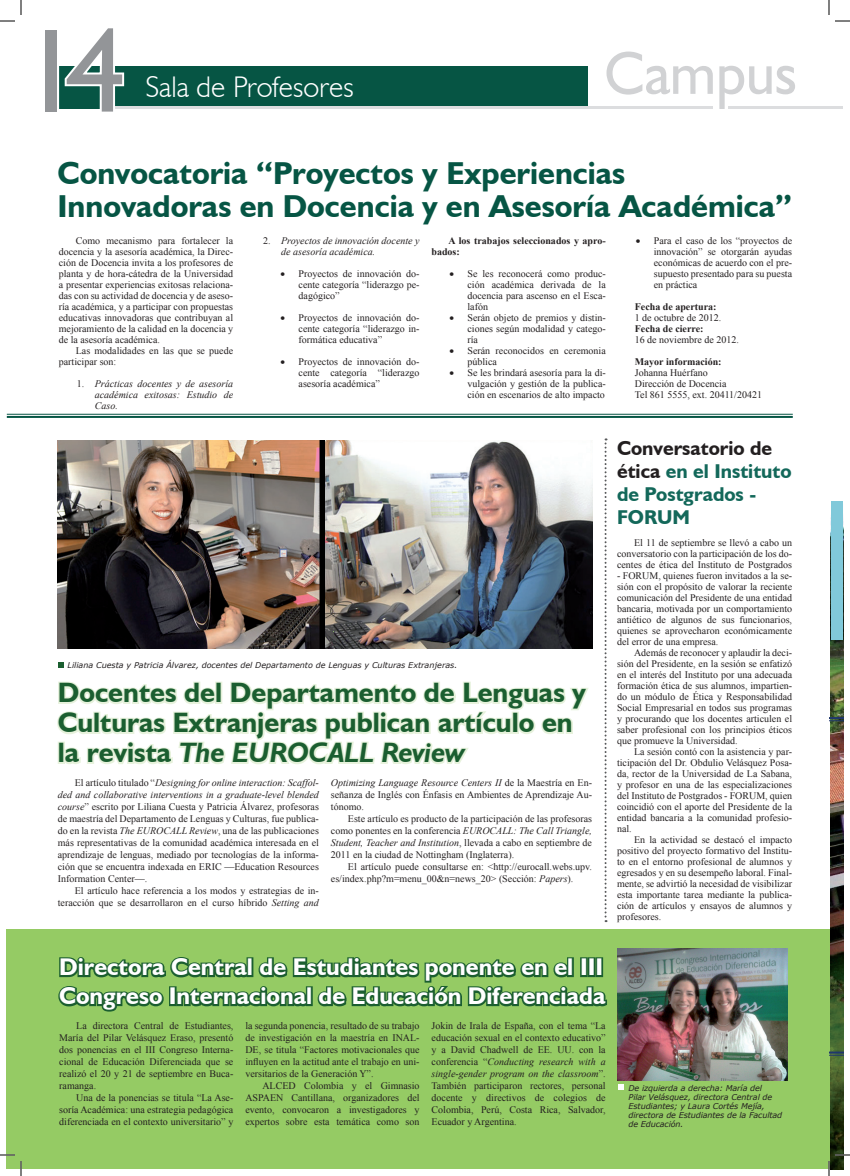
<style>
.page{position:relative;width:850px;height:1176px;background:#fff}
.page>*{position:absolute;margin:0;border:0;box-sizing:border-box;transform-origin:0 0}
.t1{font:120px "Humanist 521 BT";color:#939598}
.t2{font:700 31.7px/32.8px "Humanist 521 BT";color:#065544}
.t3{font:300 29.9px "Humanist 521 BT";color:#fff}
.t4{font:700 28px/30px "Humanist 521 BT";color:#1b5e30}
.t5{font:700 24.2px/29px "Humanist 521 BT";color:#fff}
.t6{font:700 20px/23px "Humanist 521 BT";color:#13685a}
.t7{font:10px/11px "Times New Roman";color:#231f20;text-align:justify}
.t8{font:italic 10px/11px "Times New Roman";color:#231f20;text-align:justify}
.t9{font:700 10px/11px "Times New Roman";color:#231f20}
.t10{font:italic 8px/9px "Verdana";letter-spacing:-.01em;color:#231f20}
.s1{font-style:normal}
.s2{font-style:italic}
.s3{color:#231f20}
</style>
<div class="page">
<img style="left:830px;top:517px;width:13px;height:637px">
<div style="left:831px;top:501px;width:12px;height:138px;background:#81c9da"></div>
<div style="left:7px;top:929px;width:823px;height:240px;background:#95cb64"></div>
<svg style="left:57px;top:681px;width:532px;height:84px"></svg>
<img style="left:58px;top:440px;width:534px;height:209px">
<svg style="left:58px;top:957px;width:549px;height:55px"></svg>
<img style="left:618px;top:948px;width:169px;height:132px">
<svg style="left:829px;top:1051px;width:14px;height:5px"></svg>
<svg style="left:829px;top:717px;width:14px;height:4px"></svg>
<hr style="left:728px;top:106px;width:115px;height:3px;background:#dcdddf">
<div style="left:58px;top:66px;width:530px;height:43px;background:#065544"></div>
<hr style="left:111px;top:106px;width:602px;height:3px;background:#dcdddf">
<div style="left:58px;top:66px;width:42px;height:43px;background:linear-gradient(to bottom,#065544,#065544)"></div>
<svg style="left:606px;top:52px;width:189px;height:57px"></svg>
<svg style="left:63px;top:66px;width:62px;height:43px"></svg>
<svg style="left:618px;top:1084px;width:5px;height:6px"></svg>
<hr style="left:7px;top:414px;width:786px;height:1px;background:#065544">
<hr style="left:7px;top:416px;width:786px;height:2px;background:#065544">
<svg style="left:604px;top:438px;width:2px;height:484px"></svg>
<svg style="left:58px;top:662px;width:6px;height:6px"></svg>
<svg style="left:0;top:0;width:22px;height:22px"></svg>
<svg style="left:0;top:1154px;width:22px;height:22px"></svg>
<svg style="left:828px;top:0;width:22px;height:22px"></svg>
<svg style="left:828px;top:1154px;width:22px;height:22px"></svg>
<h1 class="t1" style="left:21px;top:-3px;width:107px">14</h1>
<h3 class="t3" style="left:145px;top:69px;width:210px">Sala de Profesores</h3>
<h2 class="t2" style="left:58px;top:156px;width:736px">Convocatoria “Proyectos y Experiencias<br>Innovadoras en Docencia y en Asesoría Académica”</h2>
<p class="t7" style="left:59px;top:235px;width:176px;text-indent:17px">Como mecanismo para fortalecer la docencia y la asesoría académica, la Direc&shy;ción de Docencia invita a los profesores de planta y de hora-cátedra de la Universidad a presentar experiencias exitosas relaciona&shy;das con su actividad de docencia y de aseso&shy;ría académica, y a participar con propuestas educativas innovadoras que contribuyan al mejoramiento de la calidad en la docencia y de la asesoría académica.</p>
<p class="t7" style="left:59px;top:345px;width:176px;text-indent:17px">Las modalidades en las que se puede participar son:</p>
<p class="t8" style="left:95px;top:378px;width:140px;text-indent:-18px"><span class="s1">1.</span> Prácticas docentes y de asesoría académica exitosas: Estudio de Caso.</p>
<p class="t8" style="left:281px;top:235px;width:140px;text-indent:-18px"><span class="s1">2.</span> Proyectos de innovación docente y de asesoría académica.</p>
<p class="t7" style="left:299px;top:268px;width:122px;text-indent:-18px">• Proyectos de innovación do&shy;cente categoría “liderazgo pe&shy;dagógico”</p>
<p class="t7" style="left:299px;top:312px;width:122px;text-indent:-18px">• Proyectos de innovación do&shy;cente categoría “liderazgo in&shy;formática educativa”</p>
<p class="t7" style="left:299px;top:356px;width:122px;text-indent:-18px">• Proyectos de innovación do&shy;cente categoría “liderazgo asesoría académica”</p>
<p class="t9" style="left:431px;top:235px;width:176px;text-indent:17px">A los trabajos seleccionados y apro&shy;bados:</p>
<p class="t7" style="left:467px;top:268px;width:140px;text-indent:-18px">• Se les reconocerá como produc&shy;ción académica derivada de la docencia para ascenso en el Esca&shy;lafón</p>
<p class="t7" style="left:467px;top:312px;width:140px;text-indent:-18px">• Serán objeto de premios y distin&shy;ciones según modalidad y catego&shy;ría</p>
<p class="t7" style="left:467px;top:345px;width:140px;text-indent:-18px">• Serán reconocidos en ceremonia pública</p>
<p class="t7" style="left:467px;top:367px;width:140px;text-indent:-18px">• Se les brindará asesoría para la di&shy;vulgación y gestión de la publica&shy;ción en escenarios de alto impacto</p>
<p class="t7" style="left:654px;top:235px;width:140px;text-indent:-18px">• Para el caso de los “proyectos de innovación” se otorgarán ayudas económicas de acuerdo con el pre&shy;supuesto presentado para su puesta en práctica</p>
<p class="t9" style="left:635px;top:301px;width:83px">Fecha de apertura:</p>
<p class="t7" style="left:635px;top:312px;width:88px">1 de octubre de 2012.</p>
<p class="t9" style="left:635px;top:323px;width:70px">Fecha de cierre:</p>
<p class="t7" style="left:635px;top:334px;width:106px">16 de noviembre de 2012.</p>
<p class="t9" style="left:635px;top:356px;width:88px">Mayor información:</p>
<p class="t7" style="left:635px;top:367px;width:129px;text-align:left">Johanna Huérfano<br>Dirección de Docencia<br>Tel 861 5555, ext. 20411/20421</p>
<p class="t10" style="left:68px;top:660px;width:391px">Liliana Cuesta y Patricia Álvarez, docentes del Departamento de Lenguas y Culturas Extranjeras.</p>
<h3 class="t4" style="left:58px;top:677px;width:529px">Docentes del Departamento de Lenguas y<br>Culturas Extranjeras publican artículo en la revista <span class="s2">The EUROCALL Review</span></h3>
<p class="t7" style="left:58px;top:777px;width:263px;line-height:12px;text-indent:17px">El artículo titulado “<span class="s2">Designing for online interaction: Scaffol&shy;ded and collaborative interventions in a graduate-level blended course</span>” escrito por Liliana Cuesta y Patricia Álvarez, profesoras de maestría del Departamento de Lenguas y Culturas, fue publica&shy;do en la revista <span class="s2">The EUROCALL Review</span>, una de las publicaciones más representativas de la comunidad académica interesada en el aprendizaje de lenguas, mediado por tecnologías de la informa&shy;ción que se encuentra indexada en ERIC —Education Resources Information Center—.</p>
<p class="t7" style="left:58px;top:885px;width:263px;line-height:12px;text-align:right">El artículo hace referencia a los modos y estrategias de in&shy;teracción que se desarrollaron en el curso híbrido <span class="s2">Setting and</span></p>
<p class="t7" style="left:331px;top:777px;width:263px;line-height:12px"><span class="s2">Optimizing Language Resource Centers II</span> de la Maestría en En&shy;señanza de Inglés con Énfasis en Ambientes de Aprendizaje Au&shy;tónomo.</p>
<p class="t7" style="left:331px;top:813px;width:263px;line-height:12px;text-indent:17px">Este artículo es producto de la participación de las profesoras como ponentes en la conferencia <span class="s2">EUROCALL: The Call Triangle, Student, Teacher and Institution</span>, llevada a cabo en septiembre de 2011 en la ciudad de Nottingham (Inglaterra).</p>
<p class="t7" style="left:331px;top:861px;width:263px;line-height:12px;text-indent:17px">El artículo puede consultarse en: &lt;http://eurocall.webs.upv. es/index.php?m=menu_00&amp;n=news_20&gt; (Sección: <span class="s2">Papers</span>).</p>
<h3 class="t6" style="left:617px;top:436px;width:176px"><span class="s3">Conversatorio de ética</span> en el Instituto de Postgrados -<br>FORUM</h3>
<p class="t7" style="left:617px;top:536px;width:177px;text-indent:17px">El 11 de septiembre se llevó a cabo un conversatorio con la participación de los do&shy;centes de ética del Instituto de Postgrados</p>
<p class="t7" style="left:617px;top:569px;width:177px">- FORUM, quienes fueron invitados a la se&shy;sión con el propósito de valorar la reciente comunicación del Presidente de una entidad bancaria, motivada por un comportamiento antiético de algunos de sus funcionarios, quienes se aprovecharon económicamente del error de una empresa.</p>
<p class="t7" style="left:617px;top:646px;width:177px;text-indent:17px">Además de reconocer y aplaudir la deci&shy;sión del Presidente, en la sesión se enfatizó en el interés del Instituto por una adecuada formación ética de sus alumnos, impartien&shy;do un módulo de Ética y Responsabilidad Social Empresarial en todos sus programas y procurando que los docentes articulen el saber profesional con los principios éticos que promueve la Universidad.</p>
<p class="t7" style="left:617px;top:745px;width:177px;text-indent:17px">La sesión contó con la asistencia y par&shy;ticipación del Dr. Obdulio Velásquez Posa&shy;da, rector de la Universidad de La Sabana, y profesor en una de las especializaciones del Instituto de Postgrados - FORUM, quien coincidió con el aporte del Presidente de la entidad bancaria a la comunidad profesio&shy;nal.</p>
<p class="t7" style="left:617px;top:833px;width:177px;text-indent:17px">En la actividad se destacó el impacto positivo del proyecto formativo del Institu&shy;to en el entorno profesional de alumnos y egresados y en su desempeño laboral. Final&shy;mente, se advirtió la necesidad de visibilizar esta importante tarea mediante la publica&shy;ción de artículos y ensayos de alumnos y profesores.</p>
<h3 class="t5" style="left:59px;top:952px;width:548px">Directora Central de Estudiantes ponente en el III<br>Congreso Internacional de Educación Diferenciada</h3>
<p class="t7" style="left:59px;top:1019px;width:176px;line-height:12px;text-indent:17px">La directora Central de Estudiantes, María del Pilar Velásquez Eraso, presentó dos ponencias en el III Congreso Interna&shy;cional de Educación Diferenciada que se realizó el 20 y 21 de septiembre en Buca&shy;ramanga.</p>
<p class="t7" style="left:59px;top:1091px;width:176px;line-height:12px;text-indent:17px">Una de la ponencias se titula “La Ase&shy;soría Académica: una estrategia pedagógica diferenciada en el contexto universitario” y</p>
<p class="t7" style="left:245px;top:1019px;width:176px;line-height:12px">la segunda ponencia, resultado de su trabajo de investigación en la maestría en INAL-DE, se titula “Factores motivacionales que influyen en la actitud ante el trabajo en uni&shy;versitarios de la Generación Y”.</p>
<p class="t7" style="left:245px;top:1079px;width:176px;line-height:12px;text-indent:17px">ALCED Colombia y el Gimnasio ASPAEN Cantillana, organizadores del evento, convocaron a investigadores y expertos sobre esta temática como son</p>
<p class="t7" style="left:432px;top:1019px;width:176px;line-height:12px">Jokin de Irala de España, con el tema “La educación sexual en el contexto educativo” y a David Chadwell de EE. UU. con la conferencia “<span class="s2">Conducting research with a single-gender program on the classroom</span>”.<br>También participaron rectores, personal docente y directivos de colegios de Colombia, Perú, Costa Rica, Salvador, Ecuador y Argentina.</p>
<p class="t10" style="left:628px;top:1083px;width:155px">De izquierda a derecha: María del<br>Pilar Velásquez, directora Central de<br>Estudiantes; y Laura Cortés Mejía, directora de Estudiantes de la Facultad de Educación.</p>
</div>
